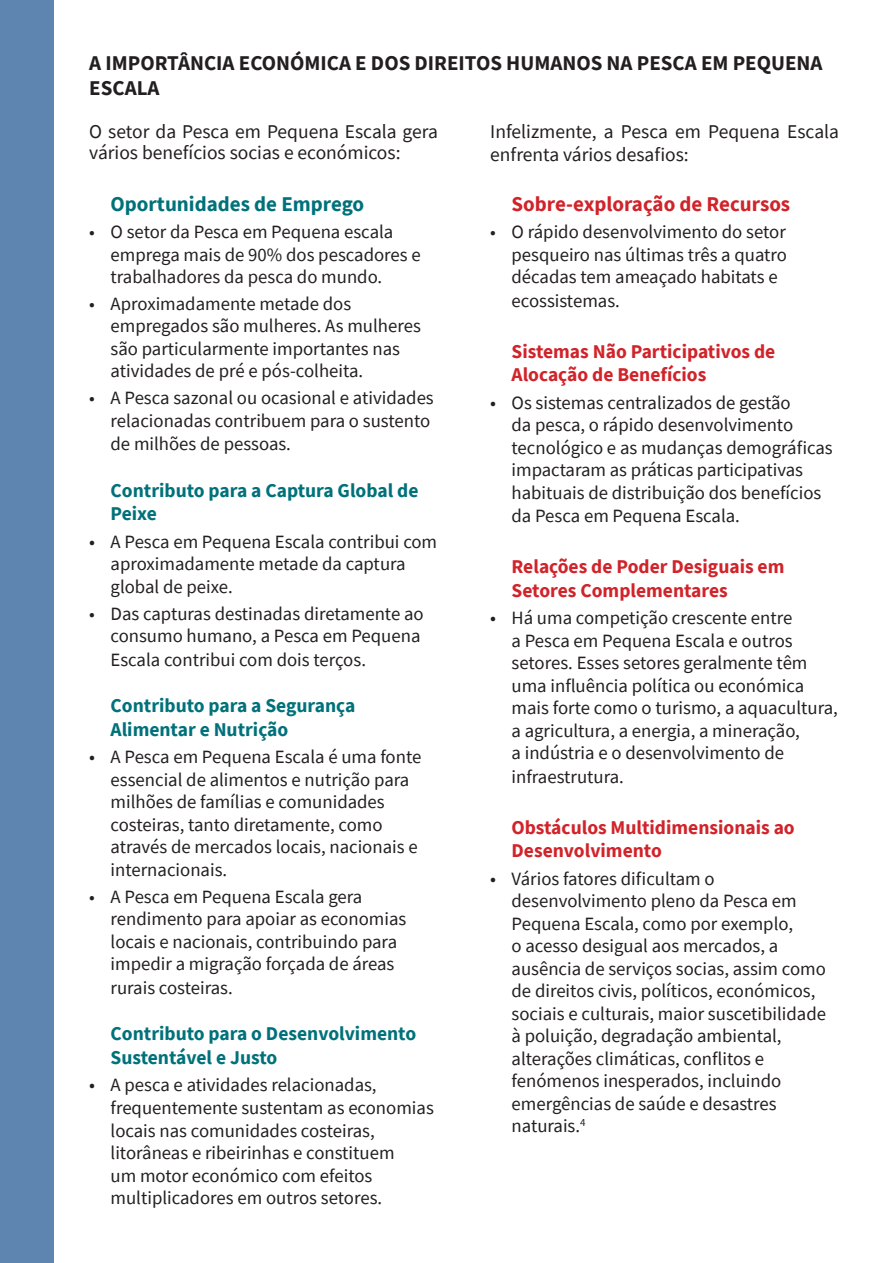
<style>
.page{position:relative;width:893px;height:1263px;background:#fff}
.page>*{position:absolute;margin:0;border:0;box-sizing:border-box;transform-origin:0 0}
.t1{font:700 21px/25.2px "Source Sans Pro";color:#231f20}
.t2{font:700 21px "Source Sans Pro";color:#d1232a}
.t3{font:700 21px "Source Sans Pro";color:#00717a}
.t4{font:700 19.5px/23.4px "Source Sans Pro";color:#d1232a}
.t5{font:700 19.5px/23.4px "Source Sans Pro";color:#00717a}
.t6{font:19.5px/21px "Source Sans Pro";color:#231f20}
.t7{font:18.75px/22.5px "Source Sans Pro";color:#231f20}
.s1{font-size:19.5px}
</style>
<div class="page">
<div style="left:1px;top:0;width:53px;height:1263px;background:#5e85b0"></div>
<p class="t1" style="left:89px;top:50px;width:735px">A IMPORTÂNCIA ECONÓMICA E DOS DIREITOS HUMANOS NA PESCA EM PEQUENA<br>ESCALA</p>
<p class="t6" style="left:89px;top:121px;width:350px">O setor da Pesca em Pequena Escala gera vários benefícios socias e económicos:</p>
<p class="t6" style="left:490px;top:120px;width:350px;line-height:23.4px">Infelizmente, a Pesca em Pequena Escala enfrenta vários desafios:</p>
<p class="t3" style="left:111px;top:190px;width:255px">Oportunidades de Emprego</p>
<p class="t7" style="left:111px;top:221px;width:312px;text-indent:-21px">• O setor da Pesca em Pequena escala emprega mais de 90% dos pescadores e trabalhadores da pesca do mundo.</p>
<p class="t7" style="left:111px;top:292px;width:312px;text-indent:-21px">• Aproximadamente metade dos empregados são mulheres. As mulheres são particularmente importantes nas atividades de pré e pós-colheita.</p>
<p class="t7" style="left:111px;top:386px;width:325px;line-height:23px;text-indent:-21px">• A Pesca sazonal ou ocasional e atividades relacionadas contribuem para o sustento de milhões de pessoas.</p>
<p class="t5" style="left:111px;top:478px;width:309px">Contributo para a Captura Global de<br>Peixe</p>
<p class="t7" style="left:111px;top:530px;width:328px;text-indent:-21px"><span class="s1">•</span> A Pesca em Pequena Escala contribui com aproximadamente metade da captura global de peixe.</p>
<p class="t7" style="left:111px;top:602px;width:315px;line-height:23px;text-indent:-21px">• Das capturas destinadas diretamente ao consumo humano, a Pesca em Pequena<br>Escala contribui com dois terços.</p>
<p class="t5" style="left:111px;top:694px;width:246px">Contributo para a Segurança<br>Alimentar e Nutrição</p>
<p class="t7" style="left:111px;top:746px;width:312px;text-indent:-21px"><span class="s1">•</span> A Pesca em Pequena Escala é uma fonte essencial de alimentos e nutrição para milhões de famílias e comunidades costeiras, tanto diretamente, como através de mercados locais, nacionais e internacionais.</p>
<p class="t7" style="left:111px;top:885px;width:297px;text-indent:-21px">• A Pesca em Pequena Escala gera rendimento para apoiar as economias locais e nacionais, contribuindo para impedir a migração forçada de áreas rurais costeiras.</p>
<p class="t5" style="left:111px;top:1022px;width:307px">Contributo para o Desenvolvimento<br>Sustentável e Justo</p>
<p class="t7" style="left:111px;top:1074px;width:325px;text-indent:-21px"><span class="s1">•</span> A pesca e atividades relacionadas, frequentemente sustentam as economias locais nas comunidades costeiras, litorâneas e ribeirinhas e constituem<br>um motor económico com efeitos multiplicadores em outros setores.</p>
<p class="t2" style="left:512px;top:190px;width:280px">Sobre-exploração de Recursos</p>
<p class="t7" style="left:512px;top:220px;width:277px;text-indent:-21px">• O rápido desenvolvimento do setor pesqueiro nas últimas três a quatro décadas tem ameaçado habitats e ecossistemas.</p>
<p class="t4" style="left:512px;top:339px;width:265px">Sistemas Não Participativos de<br>Alocação de Benefícios</p>
<p class="t7" style="left:512px;top:391px;width:323px;text-indent:-21px"><span class="s1">•</span> Os sistemas centralizados de gestão<br>da pesca, o rápido desenvolvimento tecnológico e as mudanças demográficas impactaram as práticas participativas habituais de distribuição dos benefícios da Pesca em Pequena Escala.</p>
<p class="t4" style="left:512px;top:555px;width:274px">Relações de Poder Desiguais em<br>Setores Complementares</p>
<p class="t7" style="left:512px;top:606px;width:328px;text-indent:-21px"><span class="s1">•</span> Há uma competição crescente entre<br>a Pesca em Pequena Escala e outros setores. Esses setores geralmente têm uma influência política ou económica mais forte como o turismo, a aquacultura, a agricultura, a energia, a mineração,<br>a indústria e o desenvolvimento de infraestrutura.</p>
<p class="t4" style="left:512px;top:815px;width:285px">Obstáculos Multidimensionais ao<br>Desenvolvimento</p>
<p class="t7" style="left:512px;top:867px;width:316px;text-indent:-21px"><span class="s1">•</span> Vários fatores dificultam o desenvolvimento pleno da Pesca em Pequena Escala, como por exemplo,<br>o acesso desigual aos mercados, a ausência de serviços socias, assim como de direitos civis, políticos, económicos, sociais e culturais, maior suscetibilidade à poluição, degradação ambiental, alterações climáticas, conflitos e fenómenos inesperados, incluindo emergências de saúde e desastres naturais.<sup>4</sup></p>
</div>
